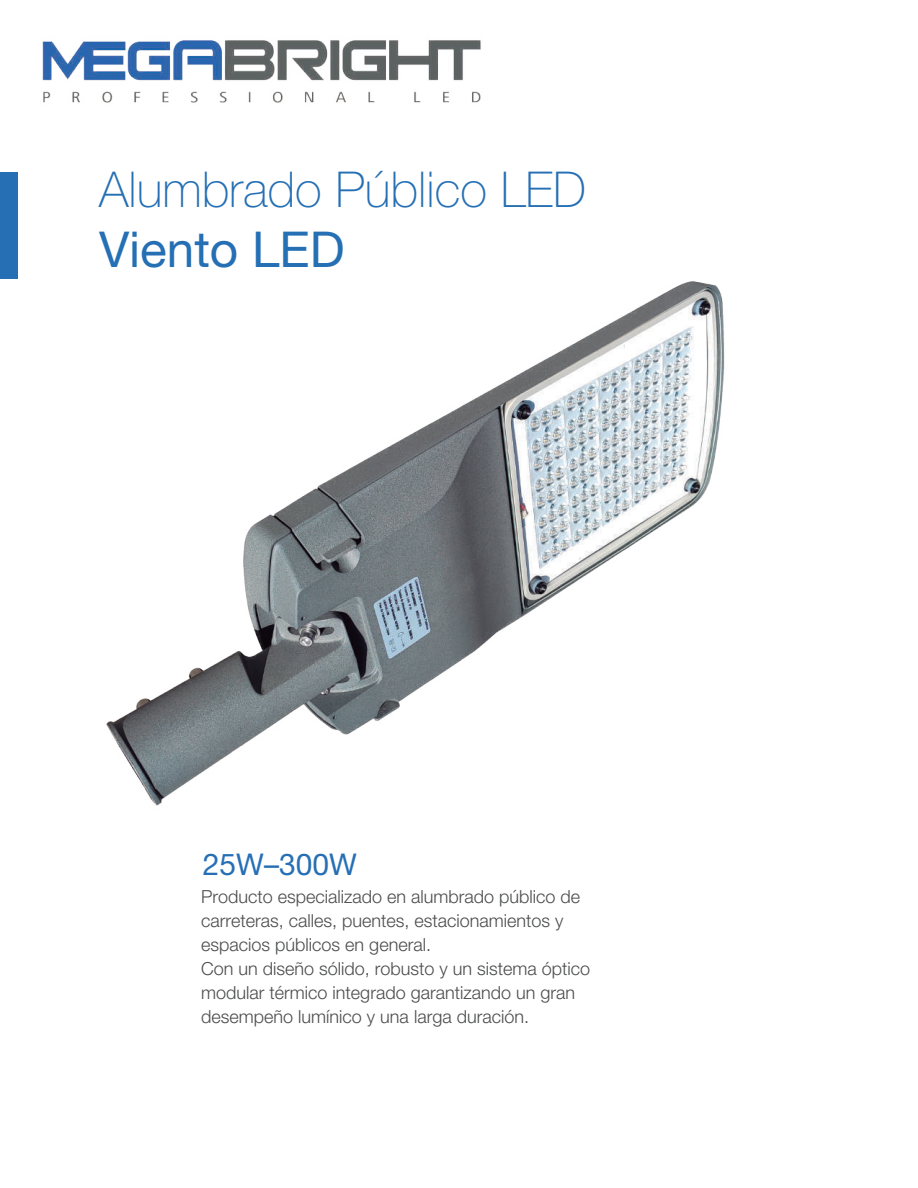
<style>
.page{position:relative;width:918px;height:1188px;background:#fff}
.page>*{position:absolute;margin:0;border:0;box-sizing:border-box;transform-origin:0 0}
.t1{font:100 49.5px "Helvetica Neue LT Std";color:#256fb4}
.t2{font:49.5px "Helvetica Neue LT Std";color:#256fb4}
.t3{font:30px "Helvetica Neue LT Std";color:#276fb5}
.t4{font:300 18px/24px "Helvetica Neue LT Std";color:#4b4c4d}
</style>
<div class="page">
<div style="left:0;top:172px;width:18px;height:107px;background:#276fb5"></div>
<img style="left:106px;top:281px;width:619px;height:525px">
<img style="left:42px;top:40px;width:439px;height:63px">
<h1 class="t1" style="left:99px;top:162px;width:489px">Alumbrado Público LED</h1>
<h1 class="t2" style="left:99px;top:220px;width:247px">Viento LED</h1>
<h2 class="t3" style="left:203px;top:846px;width:155px">25W–300W</h2>
<p class="t4" style="left:201px;top:885px;width:390px">Producto especializado en alumbrado público de carreteras, calles, puentes, estacionamientos y espacios públicos en general.<br>Con un diseño sólido, robusto y un sistema óptico modular térmico integrado garantizando un gran desempeño lumínico y una larga duración.</p>
</div>
